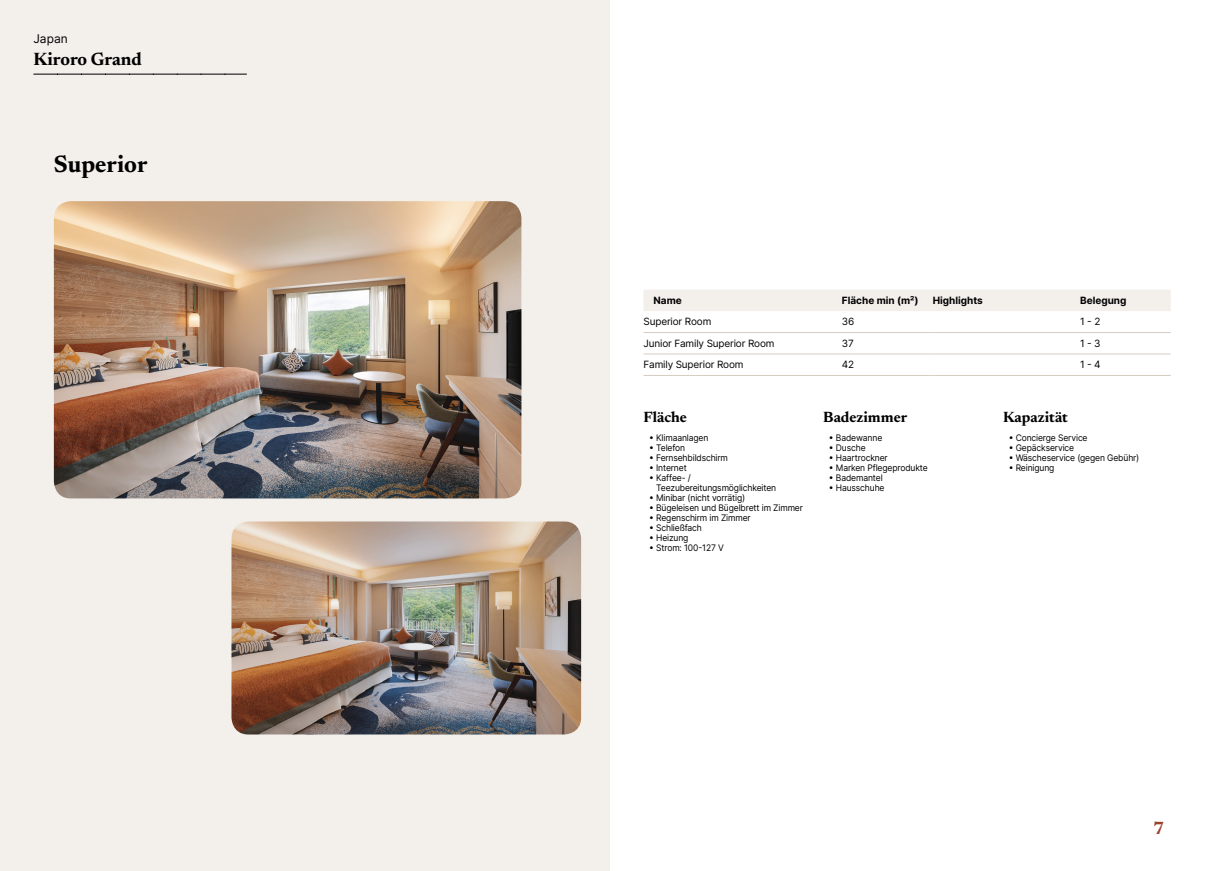
<style>
.page{position:relative;width:1219px;height:871px;background:#fff}
.page>*{position:absolute;margin:0;border:0;box-sizing:border-box;transform-origin:0 0}
.t1{font:700 24px "Newsreader 24 pt";color:#000}
.t2{font:700 18px "Newsreader 24 pt";color:#000}
.t3{font:700 18px "Newsreader 24 pt";color:#9d432c}
.t4{font:700 15px "Newsreader 24 pt";color:#000}
.t5{font:12px "Inter";color:#000}
.t6{font:10px "Inter";letter-spacing:-.015em;color:#000}
.t7{font:700 10px "Inter";color:#000}
.t8{font:9px/10px "Inter";letter-spacing:-.015em;color:#000;scale:.95 1}
</style>
<div class="page">
<div style="left:0;top:0;width:609px;height:870px;background:#f3f0ec"></div>
<img style="left:54px;top:201px;width:467px;height:297px">
<img style="left:231px;top:521px;width:350px;height:213px">
<svg style="left:34px;top:74px;width:213px;height:1px"></svg>
<div style="left:644px;top:290px;width:527px;height:21px;background:#f3f0ec"></div>
<hr style="left:643px;top:332px;width:199px;height:1px;background:#d7cdc1">
<hr style="left:842px;top:332px;width:91px;height:1px;background:#d7cdc1">
<hr style="left:933px;top:332px;width:147px;height:1px;background:#d7cdc1">
<hr style="left:1080px;top:332px;width:91px;height:1px;background:#d7cdc1">
<hr style="left:643px;top:353px;width:199px;height:1px;background:#d7cdc1">
<hr style="left:842px;top:353px;width:91px;height:1px;background:#d7cdc1">
<hr style="left:933px;top:353px;width:147px;height:1px;background:#d7cdc1">
<hr style="left:1080px;top:353px;width:91px;height:1px;background:#d7cdc1">
<hr style="left:643px;top:375px;width:199px;height:1px;background:#d7cdc1">
<hr style="left:842px;top:375px;width:91px;height:1px;background:#d7cdc1">
<hr style="left:933px;top:375px;width:147px;height:1px;background:#d7cdc1">
<hr style="left:1080px;top:375px;width:91px;height:1px;background:#d7cdc1">
<h3 class="t5" style="left:33px;top:30px;width:36px">Japan</h3>
<h2 class="t2" style="left:33px;top:46px;width:110px">Kiroro Grand</h2>
<h1 class="t1" style="left:54px;top:147px;width:95px">Superior</h1>
<p class="t7" style="left:653px;top:293px;width:30px">Name</p>
<p class="t7" style="left:842px;top:293px;width:78px">Fläche min (m²)</p>
<p class="t7" style="left:933px;top:293px;width:52px">Highlights</p>
<p class="t7" style="left:1080px;top:293px;width:48px">Belegung</p>
<p class="t6" style="left:643px;top:314px;width:69px">Superior Room</p>
<p class="t6" style="left:842px;top:314px;width:14px">36</p>
<p class="t6" style="left:1080px;top:314px;width:22px">1 - 2</p>
<p class="t6" style="left:643px;top:336px;width:133px">Junior Family Superior Room</p>
<p class="t6" style="left:842px;top:336px;width:13px">37</p>
<p class="t6" style="left:1080px;top:336px;width:22px">1 - 3</p>
<p class="t6" style="left:643px;top:357px;width:102px">Family Superior Room</p>
<p class="t6" style="left:842px;top:357px;width:14px">42</p>
<p class="t6" style="left:1080px;top:357px;width:22px">1 - 4</p>
<h3 class="t4" style="left:643px;top:406px;width:45px">Fläche</h3>
<p class="t8" style="left:649px;top:432px;width:64px">• Klimaanlagen</p>
<p class="t8" style="left:649px;top:442px;width:39px">• Telefon</p>
<p class="t8" style="left:649px;top:452px;width:84px">• Fernsehbildschirm</p>
<p class="t8" style="left:649px;top:462px;width:41px">• Internet</p>
<p class="t8" style="left:656px;top:472px;width:128px;text-indent:-7px">• Kaffee- /<br>Teezubereitungsmöglichkeiten</p>
<p class="t8" style="left:649px;top:492px;width:103px">• Minibar (nicht vorrätig)</p>
<p class="t8" style="left:649px;top:502px;width:163px">• Bügeleisen und Bügelbrett im Zimmer</p>
<p class="t8" style="left:649px;top:512px;width:108px">• Regenschirm im Zimmer</p>
<p class="t8" style="left:649px;top:522px;width:57px">• Schließfach</p>
<p class="t8" style="left:649px;top:532px;width:43px">• Heizung</p>
<p class="t8" style="left:649px;top:542px;width:80px">• Strom: 100-127 V</p>
<h3 class="t4" style="left:823px;top:406px;width:86px">Badezimmer</h3>
<p class="t8" style="left:829px;top:432px;width:58px">• Badewanne</p>
<p class="t8" style="left:829px;top:442px;width:40px">• Dusche</p>
<p class="t8" style="left:829px;top:452px;width:63px">• Haartrockner</p>
<p class="t8" style="left:829px;top:462px;width:106px">• Marken Pflegeprodukte</p>
<p class="t8" style="left:829px;top:472px;width:58px">• Bademantel</p>
<p class="t8" style="left:829px;top:482px;width:60px">• Hausschuhe</p>
<h3 class="t4" style="left:1003px;top:406px;width:66px">Kapazität</h3>
<p class="t8" style="left:1009px;top:432px;width:85px">• Concierge Service</p>
<p class="t8" style="left:1009px;top:442px;width:70px">• Gepäckservice</p>
<p class="t8" style="left:1009px;top:452px;width:139px">• Wäscheservice (gegen Gebühr)</p>
<p class="t8" style="left:1009px;top:462px;width:50px">• Reinigung</p>
<h2 class="t3" style="left:1153px;top:814px;width:13px">7</h2>
</div>
